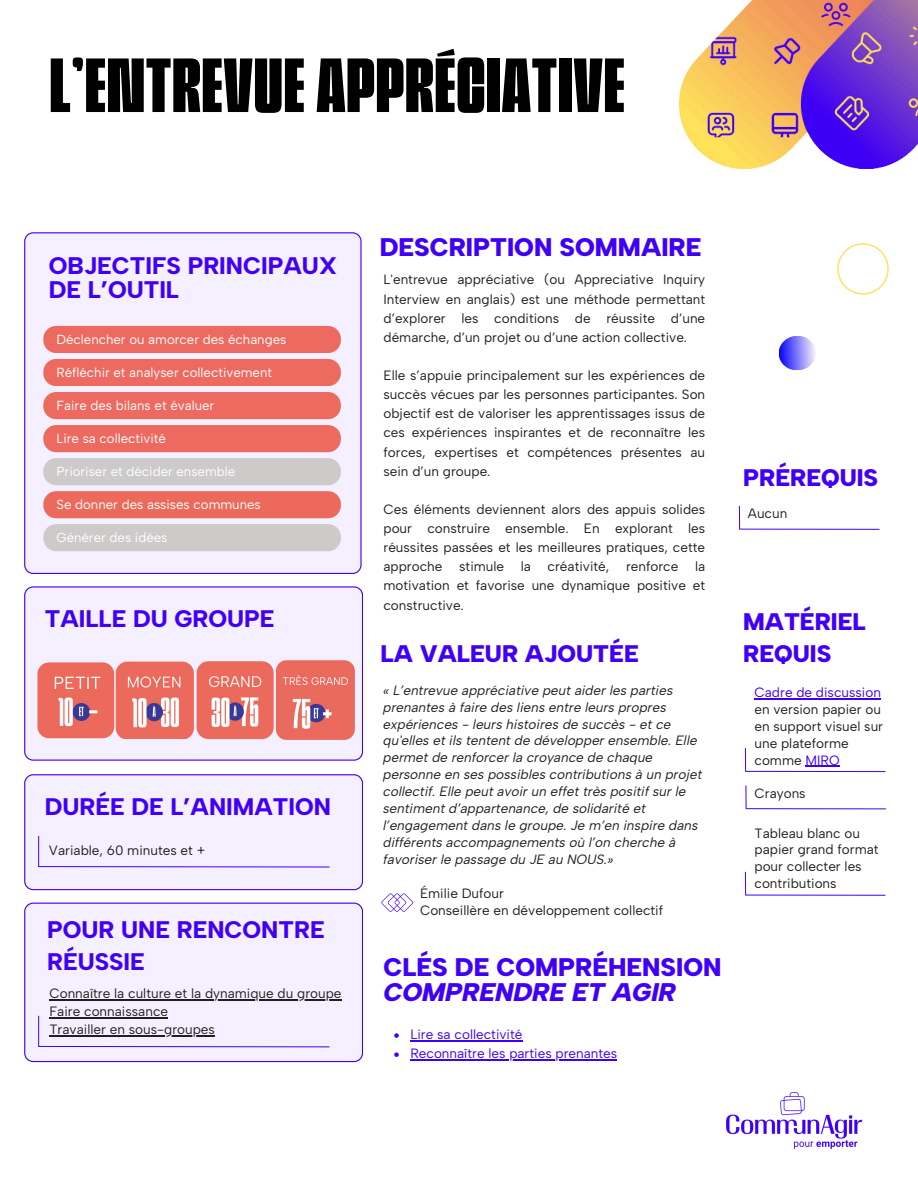
<style>
.page{position:relative;width:918px;height:1188px;background:#fff}
.page>*{position:absolute;margin:0;border:0;box-sizing:border-box;transform-origin:0 0}
.t1{font:600 72px "Superlumina";letter-spacing:.015em;color:#000}
.t2{font:900 25.5px/25.8px "Albert Sans";color:#4100f6}
.t3{font:800 24px/23.7px "Albert Sans";color:#4100f6}
.t4{font:900 24px/32.7px "Albert Sans";color:#4100f6}
.t5{font:13.5px/19.2px "Albert Sans";color:#231f20;text-align:justify}
.t6{font:italic 13.5px/16.8px "Albert Sans";color:#231f20}
.t7{font:13.5px "Albert Sans";color:#4100f6}
.t8{font:13.2px "Albert Sans";color:#fff}
.s1{font-style:italic}
.s2{color:#4100f6}
</style>
<div class="page">
<svg style="left:24px;top:232px;width:338px;height:342px"></svg>
<div style="left:43px;top:326px;width:298px;height:27px;background:#ec6a5f;border-radius:13px"></div>
<div style="left:43px;top:359px;width:298px;height:27px;background:#ec6a5f;border-radius:13px"></div>
<div style="left:43px;top:392px;width:298px;height:27px;background:#ec6a5f;border-radius:13px"></div>
<div style="left:43px;top:425px;width:298px;height:27px;background:#ec6a5f;border-radius:13px"></div>
<div style="left:43px;top:458px;width:298px;height:27px;background:#cdcaca;border-radius:13px"></div>
<div style="left:43px;top:491px;width:298px;height:27px;background:#ec6a5c;border-radius:13px"></div>
<div style="left:43px;top:524px;width:298px;height:27px;background:#cdcaca;border-radius:13px"></div>
<img style="left:678px;top:0;width:240px;height:170px">
<div style="left:24px;top:586px;width:339px;height:175px;background:#f5f0ff"></div>
<div style="left:24px;top:774px;width:339px;height:116px;background:#f5f0ff"></div>
<svg style="left:381px;top:893px;width:32px;height:19px"></svg>
<hr style="left:39px;top:866px;width:290px;height:1px;background:#4100f6">
<hr style="left:38px;top:836px;width:1px;height:31px;background:#4100f6">
<img style="left:726px;top:1092px;width:137px;height:57px">
<div style="left:24px;top:903px;width:339px;height:159px;background:#f5f0ff"></div>
<hr style="left:49px;top:1000px;width:293px;height:1px;background:#231f20">
<hr style="left:49px;top:1018px;width:119px;height:1px;background:#231f20">
<hr style="left:49px;top:1036px;width:166px;height:1px;background:#231f20">
<hr style="left:39px;top:1046px;width:290px;height:1px;background:#4100f6">
<hr style="left:38px;top:1016px;width:1px;height:30px;background:#4100f6">
<img style="left:35px;top:661px;width:241px;height:80px">
<svg style="left:837px;top:243px;width:52px;height:52px"></svg>
<svg style="left:779px;top:336px;width:37px;height:34px"></svg>
<hr style="left:746px;top:771px;width:139px;height:1px;background:#4100f6">
<svg style="left:745px;top:749px;width:1px;height:22px"></svg>
<hr style="left:755px;top:698px;width:126px;height:1px;background:#4100f6">
<hr style="left:806px;top:766px;width:34px;height:1px;background:#4100f6">
<hr style="left:746px;top:895px;width:139px;height:1px;background:#4100f6">
<svg style="left:745px;top:872px;width:1px;height:23px"></svg>
<hr style="left:740px;top:529px;width:139px;height:1px;background:#4100f6">
<svg style="left:739px;top:506px;width:1px;height:23px"></svg>
<img style="left:276px;top:661px;width:79px;height:78px">
<hr style="left:746px;top:808px;width:140px;height:1px;background:#4100f6">
<svg style="left:746px;top:786px;width:1px;height:23px"></svg>
<svg style="left:394px;top:1033px;width:5px;height:5px"></svg>
<hr style="left:410px;top:1040px;width:112px;height:1px;background:#4100f6">
<svg style="left:394px;top:1052px;width:5px;height:5px"></svg>
<hr style="left:410px;top:1059px;width:207px;height:1px;background:#4100f6">
<p class="t1" style="left:50px;top:43px;width:577px">L’ENTREVUE APPRÉCIATIVE</p>
<p class="t3" style="left:49px;top:254px;width:290px">OBJECTIFS PRINCIPAUX<br>DE L’OUTIL</p>
<p class="t8" style="left:64px;top:331px;width:231px">Déclencher ou amorcer des échanges</p>
<p class="t8" style="left:64px;top:364px;width:217px">Réfléchir et analyser collectivement</p>
<p class="t8" style="left:64px;top:397px;width:159px">Faire des bilans et évaluer</p>
<h1 class="t8" style="left:64px;top:430px;width:111px">Lire sa collectivité</h1>
<p class="t8" style="left:64px;top:463px;width:180px">Prioriser et décider ensemble</p>
<p class="t8" style="left:64px;top:496px;width:206px">Se do ner des a sises communes</p>
<p class="t8" style="left:64px;top:529px;width:112px">Générer des idées</p>
<p class="t8" style="left:57px;top:332px;width:231px">Déclencher ou amorcer des échanges</p>
<p class="t8" style="left:57px;top:365px;width:217px">Réfléchir et analyser collectivement</p>
<p class="t8" style="left:57px;top:398px;width:159px">Faire des bilans et évaluer</p>
<h2 class="t8" style="left:57px;top:431px;width:111px">Lire sa collectivité</h2>
<p class="t8" style="left:57px;top:463px;width:180px">Prioriser et décider ensemble</p>
<h2 class="t8" style="left:57px;top:496px;width:206px">Se donner des assises communes</h2>
<h2 class="t8" style="left:57px;top:529px;width:112px">Générer des idées</h2>
<p class="t3" style="left:45px;top:607px;width:231px">TAILLE DU GROUPE</p>
<p class="t3" style="left:45px;top:794px;width:288px">DURÉE DE L’ANIMATION</p>
<p class="t5" style="left:49px;top:841px;width:158px">Variable, 60 minutes et +</p>
<h2 class="t3" style="left:47px;top:913px;width:279px;line-height:32.7px">POUR UNE RENCONTRE<br>RÉUSSIE</h2>
<p class="t5" style="left:49px;top:984px;width:294px">Connaître la culture et la dynamique du groupe</p>
<p class="t5" style="left:49px;top:1002px;width:120px">Faire connaissance</p>
<p class="t5" style="left:49px;top:1020px;width:167px">Travailler en sous-groupes</p>
<p class="t2" style="left:380px;top:234px;width:323px">DESCRIPTION SOMMAIRE</p>
<p class="t5" style="left:383px;top:270px;width:323px">L'entrevue appréciative (ou Appreciative Inquiry Interview en anglais) est une méthode permettant d’explorer les conditions de réussite d’une démarche, d’un projet ou d’une action collective.</p>
<p class="t5" style="left:383px;top:366px;width:323px">Elle s’appuie principalement sur les expériences de succès vécues par les personnes participantes. Son objectif est de valoriser les apprentissages issus de ces expériences inspirantes et de reconnaître les forces, expertises et compétences présentes au sein d’un groupe.</p>
<p class="t5" style="left:383px;top:500px;width:323px">Ces éléments deviennent alors des appuis solides pour construire ensemble. En explorant les réussites passées et les meilleures pratiques, cette approche stimule la créativité, renforce la motivation et favorise une dynamique positive et constructive.</p>
<p class="t4" style="left:381px;top:638px;width:260px">LA VALEUR AJOUTÉE</p>
<p class="t6" style="left:383px;top:682px;width:320px">« L’entrevue appréciative peut aider les parties prenantes à faire des liens entre leurs propres expériences - leurs histoires de succès - et ce qu'elles et ils tentent de développer ensemble. Elle permet de renforcer la croyance de chaque personne en ses possibles contributions à un projet collectif. Elle peut avoir un effet très positif sur le sentiment d’appartenance, de solidarité et l’engagement dans le groupe. Je m’en inspire dans différents accompagnements où l’on cherche à favoriser le passage du JE au NOUS.»</p>
<p class="t5" style="left:420px;top:884px;width:85px">Émilie Dufour</p>
<p class="t5" style="left:420px;top:901px;width:245px">Conseillère en développement collectif</p>
<h2 class="t2" style="left:383px;top:954px;width:340px">CLÉS DE COMPRÉHENSION<br><span class="s1">COMPRENDRE ET AGIR</span></h2>
<h2 class="t7" style="left:410px;top:1026px;width:114px">Lire sa collectivité</h2>
<p class="t7" style="left:410px;top:1045px;width:208px">Reconnaître les parties prenantes</p>
<p class="t4" style="left:743px;top:461px;width:137px">PRÉREQUIS</p>
<h2 class="t5" style="left:748px;top:504px;width:41px">Aucun</h2>
<p class="t4" style="left:743px;top:605px;width:124px">MATÉRIEL<br>REQUIS</p>
<p class="t5" style="left:755px;top:684px;width:130px;line-height:16.8px;text-align:left"><span class="s2">Cadre de discussion </span>en version papier ou en support visuel sur une plateforme comme <span class="s2">MIRO</span></p>
<p class="t5" style="left:755px;top:784px;width:53px">Crayons</p>
<p class="t5" style="left:755px;top:824px;width:126px;line-height:16.8px;text-align:left">Tableau blanc ou papier grand format pour collecter les contributions</p>
</div>
